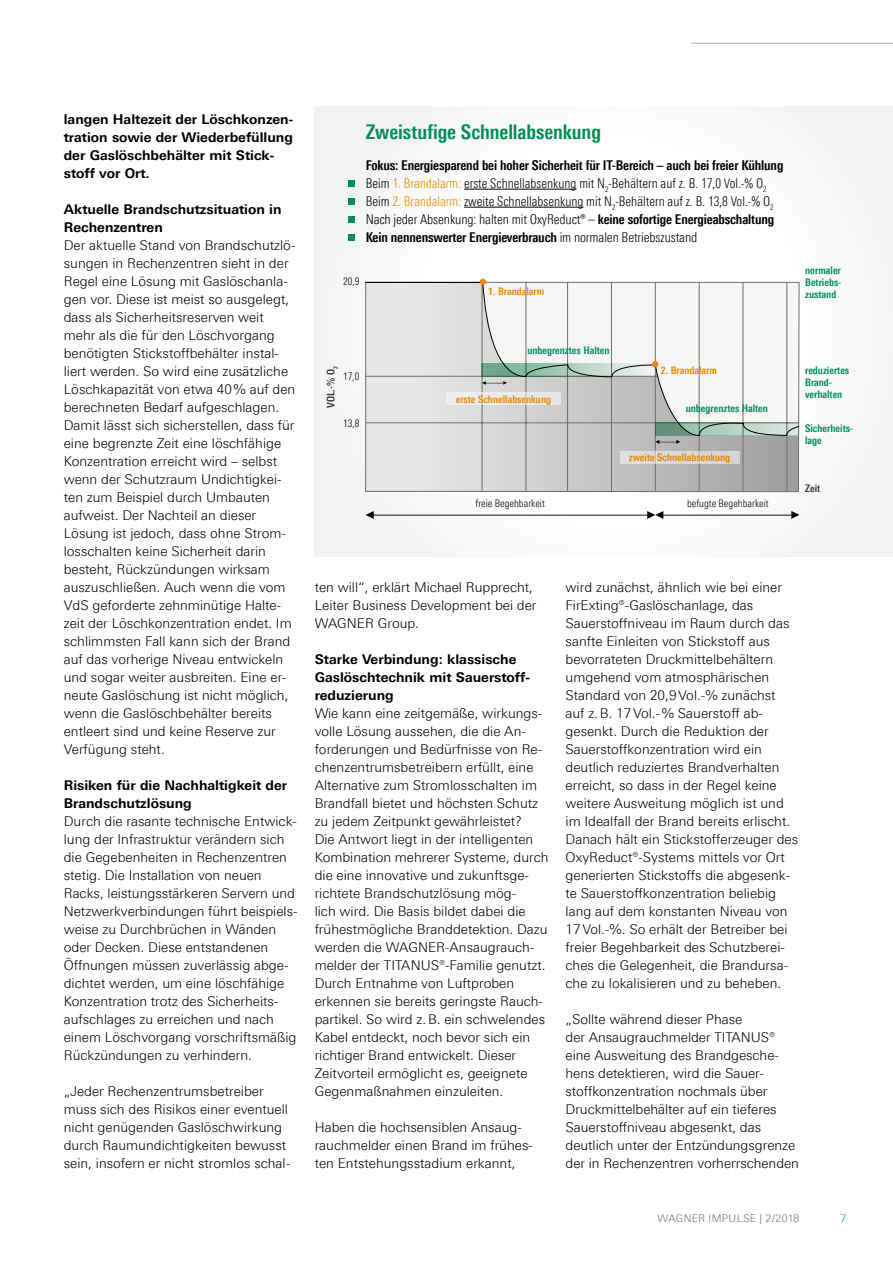
<style>
.page{position:relative;width:893px;height:1263px;background:#fff}
.page>*{position:absolute;margin:0;border:0;box-sizing:border-box;transform-origin:0 0}
.t1{font:700 condensed 20.25px "LT Univers";letter-spacing:-.005em;color:#008c57}
.t2{font:300 13.5px/18px "LT Univers Basic";color:#000}
.t3{font:300 condensed 13.5px/18px "LT Univers";color:#000}
.t4{font:700 13.5px/18px "LT Univers Basic";color:#000}
.t5{font:700 condensed 10.5px/12px "LT Univers";color:#008c57}
.t6{font:700 condensed 10.5px "LT Univers";color:#e68a00}
.t7{font:300 condensed 10.5px "LT Univers";color:#000}
.t8{font:300 10.5px "LT Univers Basic";letter-spacing:.03em;color:#6f6f6e}
.t9{font:700 condensed 10.5px "LT Univers";color:#3b3b3a}
.t10{font:300 10.5px "LT Univers Basic";color:#008c57}
.s1{font-weight:700}
.s2{color:#e68a00}
</style>
<div class="page">
<hr style="left:691px;top:43px;width:202px;height:1px;background:#abb4ba">
<div style="left:315px;top:106px;width:578px;height:450px;background:#f9fafa"></div>
<hr style="left:464px;top:189px;width:112px;height:1px;background:#000">
<hr style="left:464px;top:207px;width:119px;height:1px;background:#000">
<div style="left:349px;top:180px;width:6px;height:7px;background:#008c57"></div>
<div style="left:349px;top:198px;width:6px;height:7px;background:#008c57"></div>
<div style="left:349px;top:216px;width:6px;height:7px;background:#008c57"></div>
<div style="left:349px;top:234px;width:6px;height:7px;background:#008c57"></div>
<svg style="left:365px;top:283px;width:434px;height:209px;background:#d2d2d3"></svg>
<div style="left:446px;top:392px;width:115px;height:13px;background:#eee"></div>
<div style="left:620px;top:451px;width:119px;height:13px;background:#d9d9da"></div>
<hr style="left:373px;top:514px;width:275px;height:2px;background:#000">
<svg style="left:366px;top:511px;width:8px;height:8px"></svg>
<hr style="left:659px;top:514px;width:137px;height:2px;background:#000">
<svg style="left:647px;top:511px;width:16px;height:8px"></svg>
<svg style="left:791px;top:511px;width:8px;height:8px"></svg>
<hr style="left:365px;top:282px;width:117px;height:1px;background:#000">
<svg style="left:480px;top:279px;width:320px;height:165px"></svg>
<p class="t4" style="left:64px;top:110px;width:231px">langen Haltezeit der Löschkonzen&shy;tration sowie der Wiederbefüllung der Gaslöschbehälter mit Stick&shy;stoff vor Ort.</p>
<p class="t4" style="left:64px;top:200px;width:219px">Aktuelle Brandschutzsituation in<br>Rechenzentren</p>
<p class="t2" style="left:64px;top:236px;width:233px">Der aktuelle Stand von Brandschutzlö&shy;sungen in Rechenzentren sieht in der Regel eine Lösung mit Gaslöschanla&shy;gen vor. Diese ist meist so ausgelegt, dass als Sicherheitsreserven weit mehr als die für den Löschvorgang benötigten Stickstoffbehälter instal&shy;liert werden. So wird eine zusätzliche Löschkapazität von etwa 40% auf den berechneten Bedarf aufgeschlagen.<br>Damit lässt sich sicherstellen, dass für eine begrenzte Zeit eine löschfähige Konzentration erreicht wird – selbst wenn der Schutzraum Undichtigkei&shy;ten zum Beispiel durch Umbauten aufweist. Der Nachteil an dieser Lösung ist jedoch, dass ohne Strom&shy;losschalten keine Sicherheit darin besteht, Rückzündungen wirksam auszuschließen. Auch wenn die vom VdS geforderte zehnminütige Halte&shy;zeit der Löschkonzentration endet. Im schlimmsten Fall kann sich der Brand auf das vorherige Niveau entwickeln und sogar weiter ausbreiten. Eine er&shy;neute Gaslöschung ist nicht möglich, wenn die Gaslöschbehälter bereits entleert sind und keine Reserve zur Verfügung steht.</p>
<p class="t4" style="left:64px;top:776px;width:225px">Risiken für die Nachhaltigkeit der<br>Brandschutzlösung</p>
<p class="t2" style="left:64px;top:812px;width:235px">Durch die rasante technische Entwick&shy;lung der Infrastruktur verändern sich die Gegebenheiten in Rechenzentren stetig. Die Installation von neuen Racks, leistungsstärkeren Servern und Netzwerkverbindungen führt beispiels&shy;weise zu Durchbrüchen in Wänden oder Decken. Diese entstandenen Öffnungen müssen zuverlässig abge&shy;dichtet werden, um eine löschfähige Konzentration trotz des Sicherheits&shy;aufschlages zu erreichen und nach einem Löschvorgang vorschriftsmäßig Rückzündungen zu verhindern.</p>
<p class="t2" style="left:64px;top:1082px;width:228px">„Jeder Rechenzentrumsbetreiber muss sich des Risikos einer eventuell nicht genügenden Gaslöschwirkung durch Raumundichtigkeiten bewusst sein, insofern er nicht stromlos schal-</p>
<h1 class="t1" style="left:366px;top:120px;width:237px">Zweistufige Schnellabsenkung</h1>
<p class="t3" style="left:366px;top:156px;width:419px"><span class="s1">Fokus: Energiesparend bei hoher Sicherheit für IT-Bereich – auch bei freier Kühlung </span>Beim <span class="s2">1. Brandalarm:</span> erste Schnellabsenkung mit N<sub>2</sub>-Behältern auf z. B. 17,0 Vol.-% O<sub>2<br></sub>Beim <span class="s2">2. Brandalarm:</span> zweite Schnellabsenkung mit N<sub>2</sub>-Behältern auf z. B. 13,8 Vol.-% O<sub>2<br></sub>Nach jeder Absenkung: halten mit OxyReduct® – <span class="s1">keine sofortige Energieabschaltung Kein nennenswerter Energieverbrauch</span> im normalen Betriebszustand</p>
<p class="t7" style="left:343px;top:276px;width:18px">20,9</p>
<p class="t9" style="left:324px;top:408px;width:43px;rotate:-90deg">VOL.-% O<sub>2</sub></p>
<p class="t7" style="left:343px;top:370px;width:18px">17,0</p>
<p class="t7" style="left:343px;top:417px;width:18px">13,8</p>
<p class="t6" style="left:488px;top:285px;width:58px">1. Brandalarm</p>
<p class="t5" style="left:527px;top:344px;width:84px">unbegrenztes Halten</p>
<p class="t6" style="left:456px;top:393px;width:97px">erste Schnellabsenkung</p>
<p class="t6" style="left:661px;top:364px;width:58px">2. Brandalarm</p>
<p class="t5" style="left:686px;top:402px;width:84px">unbegrenztes Halten</p>
<p class="t6" style="left:629px;top:451px;width:103px">zweite Schnellabsenkung</p>
<p class="t7" style="left:476px;top:497px;width:71px">freie Begehbarkeit</p>
<p class="t7" style="left:687px;top:497px;width:83px">befugte Begehbarkeit</p>
<p class="t5" style="left:805px;top:264px;width:38px;text-align:justify">normaler Betriebs&shy;zustand</p>
<p class="t5" style="left:805px;top:364px;width:46px">reduziertes<br>Brand&shy;verhalten</p>
<p class="t5" style="left:805px;top:422px;width:50px">Sicherheits&shy;lage</p>
<p class="t9" style="left:805px;top:482px;width:17px">Zeit</p>
<p class="t2" style="left:315px;top:578px;width:223px">ten will“, erklärt Michael Rupprecht,<br>Leiter Business Development bei der<br>WAGNER Group.</p>
<p class="t4" style="left:315px;top:650px;width:217px">Starke Verbindung: klassische<br>Gaslöschtechnik mit Sauerstoff&shy;reduzierung</p>
<p class="t2" style="left:315px;top:704px;width:235px">Wie kann eine zeitgemäße, wirkungs&shy;volle Lösung aussehen, die die An&shy;forderungen und Bedürfnisse von Re&shy;chenzentrumsbetreibern erfüllt, eine Alternative zum Stromlosschalten im Brandfall bietet und höchsten Schutz zu jedem Zeitpunkt gewährleistet?<br>Die Antwort liegt in der intelligenten Kombination mehrerer Systeme, durch die eine innovative und zukunftsge&shy;richtete Brandschutzlösung mög-<br>lich wird. Die Basis bildet dabei die frühestmögliche Branddetektion. Dazu werden die WAGNER-Ansaugrauch&shy;melder der TITANUS®-Familie genutzt.<br>Durch Entnahme von Luftproben erkennen sie bereits geringste Rauch&shy;partikel. So wird z.B. ein schwelendes Kabel entdeckt, noch bevor sich ein richtiger Brand entwickelt. Dieser Zeitvorteil ermöglicht es, geeignete Gegenmaßnahmen einzuleiten.</p>
<p class="t2" style="left:315px;top:1118px;width:220px">Haben die hochsensiblen Ansaug&shy;rauchmelder einen Brand im frühes&shy;ten Entstehungsstadium erkannt,</p>
<p class="t2" style="left:566px;top:578px;width:234px">wird zunächst, ähnlich wie bei einer FirExting®-Gaslöschanlage, das Sauerstoffniveau im Raum durch das sanfte Einleiten von Stickstoff aus bevorrateten Druckmittelbehältern umgehend vom atmosphärischen Standard von 20,9Vol.-% zunächst<br>auf z.B. 17Vol.-% Sauerstoff ab&shy;gesenkt. Durch die Reduktion der Sauerstoffkonzentration wird ein deutlich reduziertes Brandverhalten erreicht, so dass in der Regel keine weitere Ausweitung möglich ist und im Idealfall der Brand bereits erlischt.<br>Danach hält ein Stickstofferzeuger des OxyReduct®-Systems mittels vor Ort generierten Stickstoffs die abgesenk&shy;te Sauerstoffkonzentration beliebig lang auf dem konstanten Niveau von 17Vol.-%. So erhält der Betreiber bei freier Begehbarkeit des Schutzberei&shy;ches die Gelegenheit, die Brandursa&shy;che zu lokalisieren und zu beheben.</p>
<p class="t2" style="left:566px;top:1010px;width:235px">„Sollte während dieser Phase<br>der Ansaugrauchmelder TITANUS® eine Ausweitung des Brandgesche&shy;hens detektieren, wird die Sauer&shy;stoffkonzentration nochmals über Druckmittelbehälter auf ein tieferes Sauerstoffniveau abgesenkt, das deutlich unter der Entzündungsgrenze der in Rechenzentren vorherrschenden</p>
<p class="t8" style="left:658px;top:1212px;width:143px">WAGNER IMPULSE | 2/2018</p>
<p class="t10" style="left:840px;top:1212px;width:7px">7</p>
</div>
